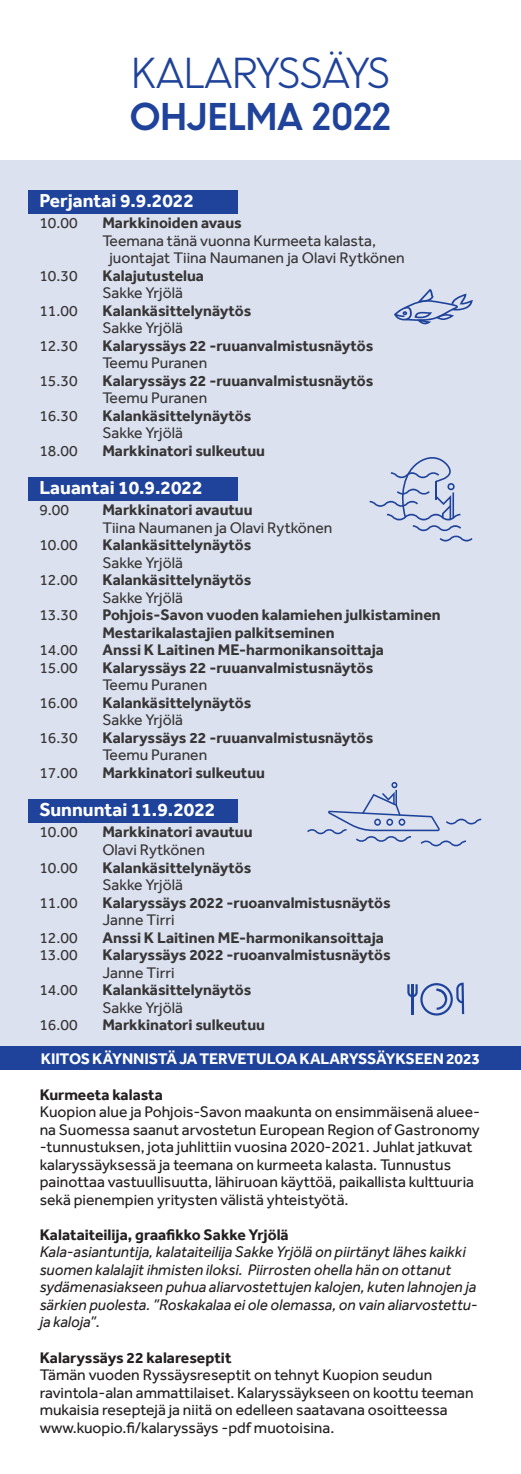
<style>
.page{position:relative;width:521px;height:1474px;background:#fff}
.page>*{position:absolute;margin:0;border:0;box-sizing:border-box;transform-origin:0 0}
.t1{font:300 39.2px "U8";letter-spacing:-.02em;color:#1f439b}
.t2{font:700 35px "U8";color:#1f439b}
.t3{font:700 19.25px "Effra";color:#fff}
.t4{font:700 15.75px/17.5px "Effra";color:#373535}
.t5{font:15.75px/17.5px "Effra";color:#231f20}
.t6{font:italic 15.75px/17.5px "Effra";color:#231f20}
.t7{font:15.75px/17.5px "Effra";color:#373535}
.t8{font:700 15.75px "Effra";color:#231f20}
.t9{font:700 15.75px "Effra";letter-spacing:-.015em;color:#fff}
.s1{font-weight:400}
.s2{font-weight:700}
</style>
<div class="page">
<div style="left:0;top:161px;width:521px;height:902px;background:#dbe1ef"></div>
<div style="left:0;top:1045px;width:521px;height:24px;background:#1f439b"></div>
<div style="left:28px;top:799px;width:210px;height:23px;background:#1f439b"></div>
<div style="left:28px;top:476px;width:210px;height:24px;background:#1f439b"></div>
<div style="left:28px;top:190px;width:210px;height:24px;background:#1f439b"></div>
<svg style="left:394px;top:289px;width:79px;height:35px"></svg>
<svg style="left:370px;top:457px;width:102px;height:84px"></svg>
<svg style="left:307px;top:782px;width:174px;height:65px"></svg>
<svg style="left:407px;top:982px;width:57px;height:33px"></svg>
<p class="t1" style="left:131px;top:44px;width:261px">KALARYSSÄYS</p>
<p class="t2" style="left:130px;top:90px;width:263px">OHJELMA 2022</p>
<p class="t3" style="left:39px;top:189px;width:156px">Perjantai 9.9.2022</p>
<p class="t7" style="left:39px;top:214px;width:40px">10.00</p>
<p class="t4" style="left:102px;top:214px;width:141px">Markkinoiden avaus</p>
<p class="t7" style="left:102px;top:231px;width:275px">Teemana tänä vuonna Kurmeeta kalasta,</p>
<p class="t7" style="left:109px;top:249px;width:297px">juontajat Tiina Naumanen ja Olavi Rytkönen</p>
<p class="t7" style="left:39px;top:266px;width:40px">10.30</p>
<p class="t4" style="left:102px;top:266px;width:103px">Kalajutustelua<br><span class="s1">Sakke Yrjölä</span></p>
<p class="t7" style="left:39px;top:301px;width:40px">11.00</p>
<p class="t4" style="left:102px;top:301px;width:150px">Kalankäsittelynäytös<br><span class="s1">Sakke Yrjölä</span></p>
<p class="t7" style="left:39px;top:336px;width:40px">12.30</p>
<p class="t4" style="left:102px;top:336px;width:272px">Kalaryssäys 22 -ruuanvalmistusnäytös<br><span class="s1">Teemu Puranen</span></p>
<p class="t7" style="left:39px;top:371px;width:40px">15.30</p>
<p class="t4" style="left:102px;top:371px;width:272px">Kalaryssäys 22 -ruuanvalmistusnäytös<br><span class="s1">Teemu Puranen</span></p>
<p class="t7" style="left:39px;top:406px;width:40px">16.30</p>
<p class="t4" style="left:102px;top:406px;width:150px">Kalankäsittelynäytös<br><span class="s1">Sakke Yrjölä</span></p>
<p class="t7" style="left:39px;top:441px;width:40px">18.00</p>
<p class="t4" style="left:102px;top:441px;width:164px">Markkinatori sulkeutuu</p>
<p class="t3" style="left:39px;top:476px;width:165px">Lauantai 10.9.2022</p>
<p class="t7" style="left:39px;top:501px;width:31px">9.00</p>
<p class="t7" style="left:102px;top:501px;width:231px"><span class="s2">Markkinatori avautuu<br></span>Tiina Naumanen ja Olavi Rytkönen</p>
<p class="t7" style="left:39px;top:536px;width:40px">10.00</p>
<p class="t4" style="left:102px;top:536px;width:150px">Kalankäsittelynäytös<br><span class="s1">Sakke Yrjölä</span></p>
<p class="t7" style="left:39px;top:571px;width:40px">12.00</p>
<p class="t4" style="left:102px;top:571px;width:150px">Kalankäsittelynäytös<br><span class="s1">Sakke Yrjölä</span></p>
<p class="t7" style="left:39px;top:606px;width:40px">13.30</p>
<p class="t4" style="left:102px;top:606px;width:340px">Pohjois-Savon vuoden kalamiehen julkistaminen<br>Mestarikalastajien palkitseminen</p>
<p class="t7" style="left:39px;top:641px;width:40px">14.00</p>
<p class="t4" style="left:102px;top:641px;width:283px">Anssi K Laitinen ME-harmonikansoittaja</p>
<p class="t7" style="left:39px;top:658px;width:40px">15.00</p>
<p class="t4" style="left:102px;top:658px;width:272px">Kalaryssäys 22 -ruuanvalmistusnäytös<br><span class="s1">Teemu Puranen</span></p>
<p class="t7" style="left:39px;top:693px;width:40px">16.00</p>
<p class="t4" style="left:102px;top:693px;width:150px">Kalankäsittelynäytös<br><span class="s1">Sakke Yrjölä</span></p>
<p class="t7" style="left:39px;top:728px;width:40px">16.30</p>
<p class="t4" style="left:102px;top:728px;width:272px">Kalaryssäys 22 -ruuanvalmistusnäytös<br><span class="s1">Teemu Puranen</span></p>
<p class="t7" style="left:39px;top:763px;width:40px">17.00</p>
<p class="t4" style="left:102px;top:763px;width:164px">Markkinatori sulkeutuu</p>
<p class="t3" style="left:39px;top:798px;width:177px">Sunnuntai 11.9.2022</p>
<p class="t7" style="left:39px;top:823px;width:40px">10.00</p>
<p class="t4" style="left:102px;top:823px;width:152px">Markkinatori avautuu<br><span class="s1">Olavi Rytkönen</span></p>
<p class="t7" style="left:39px;top:858px;width:40px">10.00</p>
<p class="t4" style="left:102px;top:858px;width:150px">Kalankäsittelynäytös<br><span class="s1">Sakke Yrjölä</span></p>
<p class="t7" style="left:39px;top:893px;width:40px">11.00</p>
<p class="t4" style="left:102px;top:893px;width:290px">Kalaryssäys 2022 -ruoanvalmistusnäytös<br><span class="s1">Janne Tirri</span></p>
<p class="t7" style="left:39px;top:928px;width:40px">12.00</p>
<p class="t4" style="left:102px;top:928px;width:283px">Anssi K Laitinen ME-harmonikansoittaja</p>
<p class="t7" style="left:39px;top:945px;width:40px">13.00</p>
<p class="t4" style="left:102px;top:945px;width:290px">Kalaryssäys 2022 -ruoanvalmistusnäytös<br><span class="s1">Janne Tirri</span></p>
<p class="t7" style="left:39px;top:980px;width:40px">14.00</p>
<p class="t4" style="left:102px;top:980px;width:150px">Kalankäsittelynäytös<br><span class="s1">Sakke Yrjölä</span></p>
<p class="t7" style="left:39px;top:1015px;width:40px">16.00</p>
<p class="t4" style="left:102px;top:1015px;width:164px">Markkinatori sulkeutuu</p>
<p class="t9" style="left:41px;top:1049px;width:440px">KIITOS KÄYNNISTÄ JA TERVETULOA KALARYSSÄYKSEEN 2023</p>
<p class="t8" style="left:40px;top:1085px;width:125px">Kurmeeta kalasta</p>
<p class="t5" style="left:40px;top:1103px;width:442px">Kuopion alue ja Pohjois-Savon maakunta on ensimmäisenä aluee&shy;na Suomessa saanut arvostetun European Region of Gastronomy -tunnustuksen, jota juhlittiin vuosina 2020-2021. Juhlat jatkuvat kalaryssäyksessä ja teemana on kurmeeta kalasta. Tunnustus painottaa vastuullisuutta, lähiruoan käyttöä, paikallista kulttuuria sekä pienempien yritysten välistä yhteistyötä.</p>
<p class="t8" style="left:40px;top:1225px;width:251px">Kalataiteilija, graafikko Sakke Yrjölä</p>
<p class="t6" style="left:40px;top:1243px;width:439px">Kala-asiantuntija, kalataiteilija Sakke Yrjölä on piirtänyt lähes kaikki suomen kalalajit ihmisten iloksi. Piirrosten ohella hän on ottanut sydämenasiakseen puhua aliarvostettujen kalojen, kuten lahnojen ja särkien puolesta. ”Roskakalaa ei ole olemassa, on vain aliarvostettu&shy;ja kaloja”.</p>
<p class="t8" style="left:40px;top:1347px;width:193px">Kalaryssäys 22 kalareseptit</p>
<p class="t5" style="left:40px;top:1365px;width:435px">Tämän vuoden Ryssäysreseptit on tehnyt Kuopion seudun ravintola-alan ammattilaiset. Kalaryssäykseen on koottu teeman mukaisia reseptejä ja niitä on edelleen saatavana osoitteessa www.kuopio.fi/kalaryssäys -pdf muotoisina.</p>
</div>
